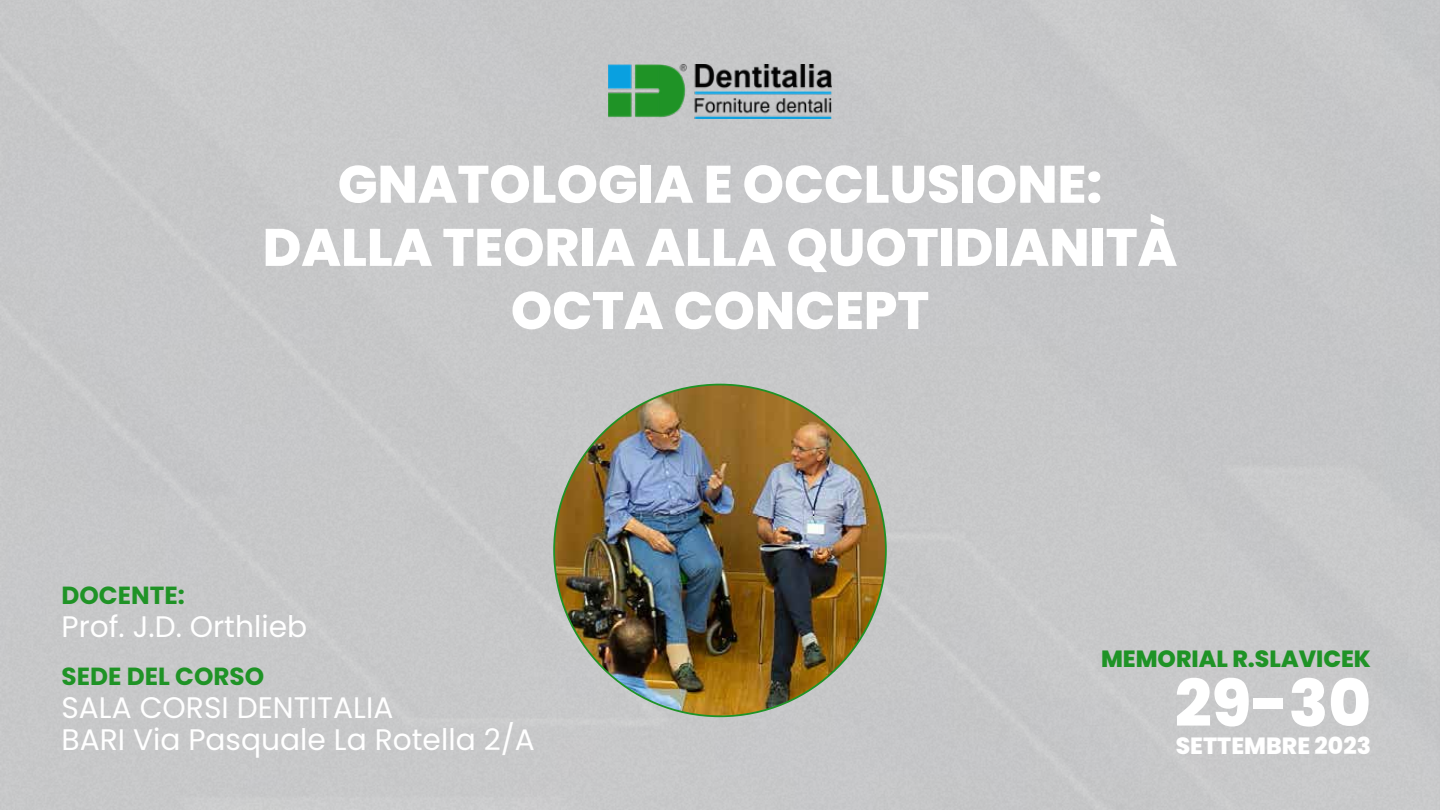
<style>
.page{position:relative;width:1440px;height:810px;background:#c7c8c9}
.page>*{position:absolute;margin:0;border:0;box-sizing:border-box;transform-origin:0 0}
.t1{font:800 64.95px "Poppins";color:#fff}
.t2{font:800 52.65px/63.2px "Poppins";color:#fff;text-align:center}
.t3{font:29.7px/32.1px "Poppins";color:#fff}
.t4{font:700 24.75px "Poppins";color:#1f9326}
.t5{font:800 23.4px "Poppins";color:#1f9326}
.t6{font:800 23.4px "Poppins";color:#fff}
</style>
<div class="page">
<img style="left:609px;top:64px;width:222px;height:54px">
<img style="left:554px;top:385px;width:332px;height:331px;border-radius:166px">
<h2 class="t2" style="left:263px;top:153px;width:916px">GNATOLOGIA E OCCLUSIONE:<br>DALLA TEORIA ALLA QUOTIDIANITÀ<br>OCTA CONCEPT</h2>
<p class="t4" style="left:62px;top:581px;width:125px">DOCENTE:</p>
<p class="t3" style="left:62px;top:610px;width:247px">Prof. J.D. Orthlieb</p>
<p class="t4" style="left:62px;top:662px;width:204px">SEDE DEL CORSO</p>
<p class="t3" style="left:62px;top:691px;width:475px">SALA CORSI DENTITALIA<br>BARI Via Pasquale La Rotella 2/A</p>
<p class="t5" style="left:1101px;top:645px;width:272px">MEMORIAL R.SLAVICEK</p>
<h1 class="t1" style="left:1175px;top:666px;width:198px">29-30</h1>
<p class="t6" style="left:1176px;top:732px;width:197px">SETTEMBRE 2023</p>
</div>
